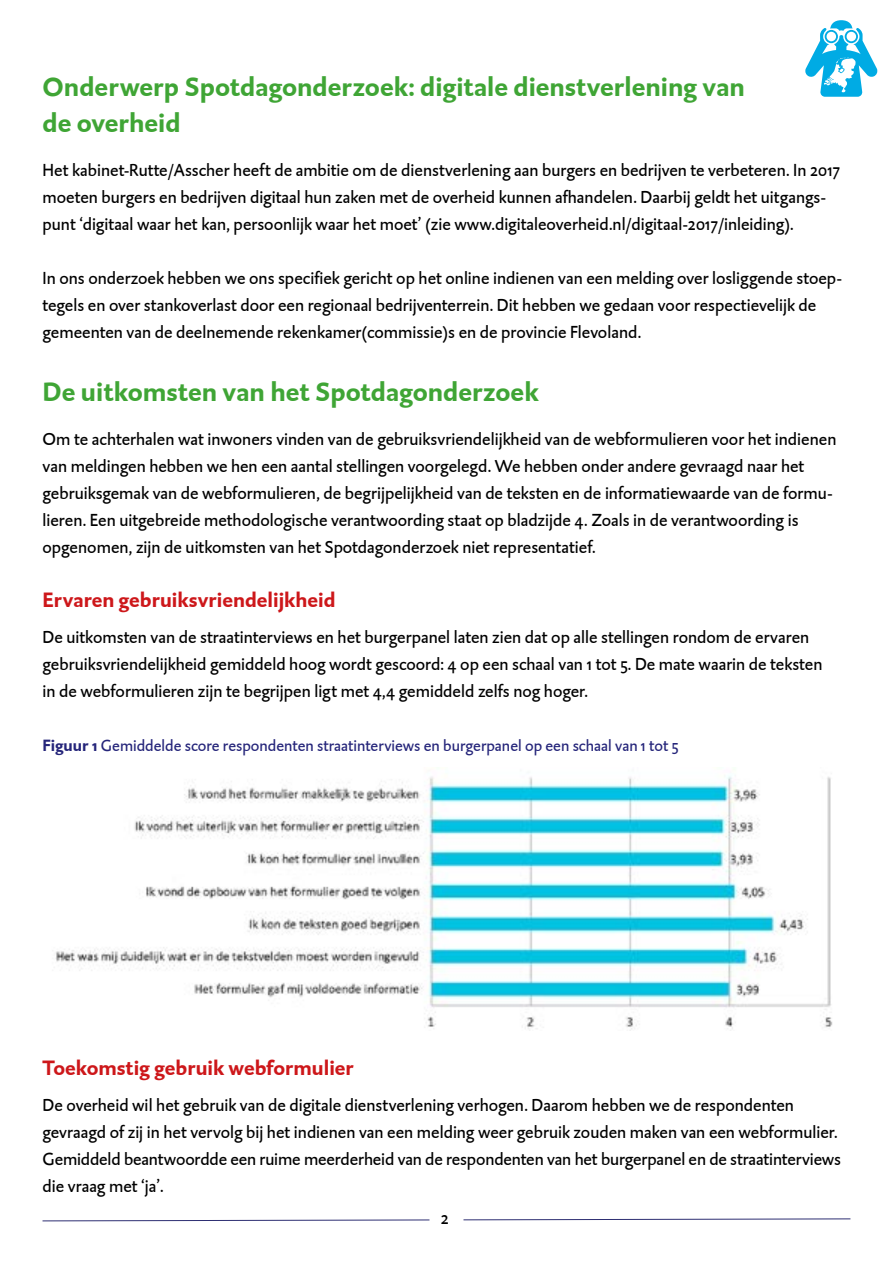
<style>
.page{position:relative;width:893px;height:1263px;background:#fff}
.page>*{position:absolute;margin:0;border:0;box-sizing:border-box;transform-origin:0 0}
._5_Kop_1{font:700 27px/36px "DTL Caspari ST";color:#3fa535}
._6_Kop_2{font:700 21px "DTL Caspari ST";color:#cd171a}
._0_Platte_tekst{font:18px/27px "DTL Caspari ST";color:#000}
._8_Kop_4__Kop3_zonde{font:16.5px "DTL Caspari ST";color:#25257a}
.s1{font-weight:700}
</style>
<div class="page">
<img style="left:55px;top:776px;width:778px;height:255px">
<svg style="left:42px;top:1219px;width:388px;height:3px"></svg>
<svg style="left:463px;top:1218px;width:388px;height:2px"></svg>
<svg style="left:805px;top:20px;width:72px;height:77px"></svg>
<h1 class="_5_Kop_1" style="left:43px;top:68px;width:704px">Onderwerp Spotdagonderzoek: digitale dienstverlening van de overheid</h1>
<p class="_0_Platte_tekst" style="left:43px;top:157px;width:799px">Het kabinet-Rutte/Asscher heeft de ambitie om de dienstverlening aan burgers en bedrijven te verbeteren. In 2017 moeten burgers en bedrijven digitaal hun zaken met de overheid kunnen afhandelen. Daarbij geldt het uitgangs&shy;punt ‘digitaal waar het kan, persoonlijk waar het moet’ (zie www.digitaleoverheid.nl/digitaal-2017/inleiding).</p>
<p class="_0_Platte_tekst" style="left:43px;top:265px;width:801px">In ons onderzoek hebben we ons specifiek gericht op het online indienen van een melding over losliggende stoep&shy;tegels en over stankoverlast door een regionaal bedrijventerrein. Dit hebben we gedaan voor respectievelijk de gemeenten van de deelnemende rekenkamer(commissie)s en de provincie Flevoland.</p>
<h1 class="_5_Kop_1" style="left:43px;top:373px;width:498px">De uitkomsten van het Spotdagonderzoek</h1>
<p class="_0_Platte_tekst" style="left:43px;top:426px;width:795px">Om te achterhalen wat inwoners vinden van de gebruiksvriendelijkheid van de webformulieren voor het indienen van meldingen hebben we hen een aantal stellingen voorgelegd. We hebben onder andere gevraagd naar het gebruiksgemak van de webformulieren, de begrijpelijkheid van de teksten en de informatiewaarde van de formu&shy;lieren. Een uitgebreide methodologische verantwoording staat op bladzijde 4. Zoals in de verantwoording is opgenomen, zijn de uitkomsten van het Spotdagonderzoek niet representatief.</p>
<h2 class="_6_Kop_2" style="left:43px;top:586px;width:295px">Ervaren gebruiksvriendelijkheid</h2>
<p class="_0_Platte_tekst" style="left:43px;top:623px;width:781px">De uitkomsten van de straatinterviews en het burgerpanel laten zien dat op alle stellingen rondom de ervaren gebruiksvriendelijkheid gemiddeld hoog wordt gescoord: 4 op een schaal van 1 tot 5. De mate waarin de teksten in de webformulieren zijn te begrijpen ligt met 4,4 gemiddeld zelfs nog hoger.</p>
<p class="_8_Kop_4__Kop3_zonde" style="left:43px;top:735px;width:638px"><span class="s1">Figuur 1</span> Gemiddelde score respondenten straatinterviews en burgerpanel op een schaal van 1 tot 5</p>
<h2 class="_6_Kop_2" style="left:43px;top:1054px;width:313px">Toekomstig gebruik webformulier</h2>
<p class="_0_Platte_tekst" style="left:43px;top:1091px;width:800px">De overheid wil het gebruik van de digitale dienstverlening verhogen. Daarom hebben we de respondenten gevraagd of zij in het vervolg bij het indienen van een melding weer gebruik zouden maken van een webformulier.<br>Gemiddeld beantwoordde een ruime meerderheid van de respondenten van het burgerpanel en de straatinterviews die vraag met ‘ja’.</p>
<p class="_0_Platte_tekst" style="left:441px;top:1205px;width:9px">2</p>
</div>
